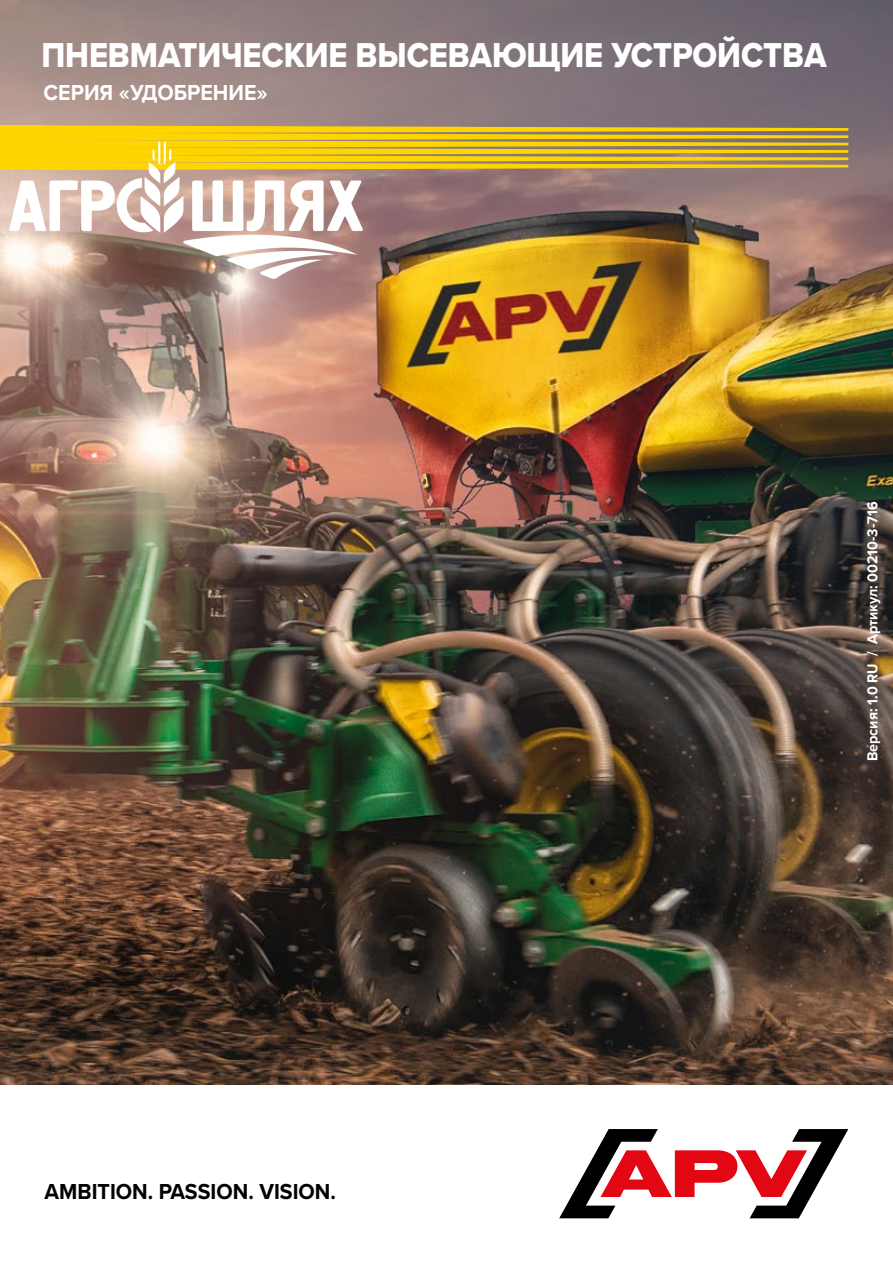
<style>
.page{position:relative;width:893px;height:1263px;background:#fff}
.page>*{position:absolute;margin:0;border:0;box-sizing:border-box;transform-origin:0 0}
.t1{font:35.85px "Proxima Nova Extrabld";letter-spacing:-.005em;color:#fff;scale:.9 1}
.t2{font:700 22.5px "Proxima Nova";color:#000;scale:.95 1}
.t3{font:700 22.5px "Proxima Nova";color:#fff;scale:.95 1}
.t4{font:700 15px "Proxima Nova";color:#fff;scale:.95 1}
</style>
<div class="page">
<img style="left:0;top:0;width:893px;height:1084px">
<svg style="left:45px;top:125px;width:803px;height:45px;background:#d2b12d"></svg>
<div style="left:0;top:125px;width:45px;height:45px;background:#ffd500"></div>
<svg style="left:559px;top:1129px;width:289px;height:89px"></svg>
<img style="left:10px;top:141px;width:352px;height:137px">
<p class="t1" style="left:41px;top:28px;width:874px">ПНЕВМАТИЧЕСКИЕ ВЫСЕВАЮЩИЕ УСТРОЙСТВА</p>
<p class="t3" style="left:44px;top:76px;width:237px">СЕРИЯ «УДОБРЕНИЕ»</p>
<p class="t4" style="left:861px;top:761px;width:275px;rotate:-90deg">Версия: 1.0 RU / Артикул: 00210-3-716</p>
<p class="t2" style="left:45px;top:1175px;width:308px">AMBITION. PASSION. VISION.</p>
</div>
